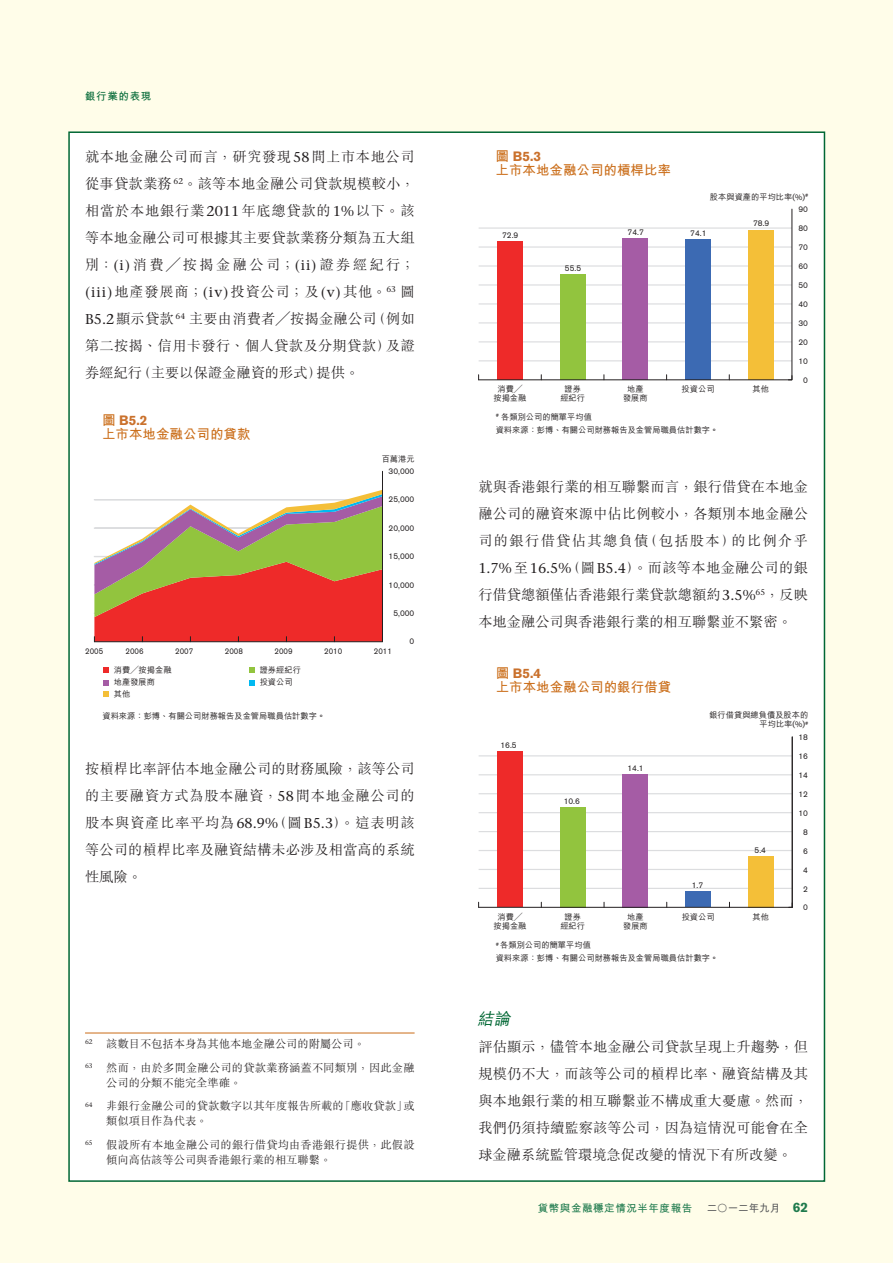
<style>
.page{position:relative;width:893px;height:1263px;background:#fff}
.page>*{position:absolute;margin:0;border:0;box-sizing:border-box;transform-origin:0 0}
.t1{font:italic 16.5px "M Hei HK Medium B5 pc H";color:#006734}
.t2{font:14.25px/27px "M Sung HK Light B5 pc H";letter-spacing:.005em;color:#231f20;text-align:justify}
.t3{font:13.5px "M Hei HK Bold B5 pc H";color:#ca6c17}
.t4{font:700 13.5px "Akzidenz Grotesk BQ";color:#ca712c}
.t5{font:11.25px/23.5px "M Sung HK Light B5 pc H";letter-spacing:.005em;color:#231f20}
.t6{font:10.5px "M Hei HK Bold B5 pc H";letter-spacing:.055em;color:#1e7a4d}
.t7{font:10.5px "M Hei HK Bold B5 pc H";color:#57585a}
.t8{font:10.5px "M Hei HK Bold B5 pc H";letter-spacing:.065em;color:#006734}
.t9{font:8.25px/9px "M Hei HK Medium B5 pc H";color:#231f20;text-align:center}
.t10{font:8.25px "Akzidenz Grotesk BQ";color:#231f20}
.t11{font:8.25px "Akzidenz Grotesk BQ";color:#231f20;scale:.94 1}
.s1{font-family:"Stone Serif Std";font-weight:500}
.s2{font-family:"M Hei HK Bold B5 pc H";font-weight:400;color:#ca6c17}
.s3{font-family:"Akzidenz Grotesk BQ"}
.s4{font-family:"Akzidenz Grotesk BQ";font-weight:700;font-size:13.5px;color:#1e7a4d}
</style>
<div class="page">
<div style="left:0;top:0;width:892px;height:1263px;background:#fffde9"></div>
<div style="left:69px;top:132px;width:755px;height:1049px;background:#fff"></div>
<svg style="left:892px;top:0;width:1px;height:1263px"></svg>
<svg style="left:104px;top:667px;width:5px;height:6px"></svg>
<svg style="left:104px;top:680px;width:5px;height:5px"></svg>
<svg style="left:104px;top:691px;width:5px;height:6px"></svg>
<svg style="left:249px;top:667px;width:6px;height:6px"></svg>
<svg style="left:249px;top:680px;width:6px;height:5px"></svg>
<svg style="left:94px;top:490px;width:289px;height:152px"></svg>
<svg style="left:478px;top:209px;width:314px;height:171px"></svg>
<hr style="left:479px;top:755px;width:313px;height:1px;background:#dcdddf">
<hr style="left:479px;top:774px;width:313px;height:1px;background:#dcdddf">
<hr style="left:479px;top:793px;width:313px;height:1px;background:#dcdddf">
<hr style="left:479px;top:812px;width:313px;height:1px;background:#dcdddf">
<hr style="left:479px;top:831px;width:313px;height:1px;background:#dcdddf">
<hr style="left:479px;top:850px;width:313px;height:1px;background:#dcdddf">
<hr style="left:479px;top:869px;width:313px;height:1px;background:#dcdddf">
<hr style="left:479px;top:888px;width:313px;height:1px;background:#dcdddf">
<div style="left:497px;top:751px;width:25px;height:156px;background:#ee2a29"></div>
<div style="left:560px;top:807px;width:25px;height:100px;background:#92c43e"></div>
<div style="left:623px;top:774px;width:25px;height:133px;background:#a55ca5"></div>
<div style="left:686px;top:891px;width:25px;height:16px;background:#3c6ab3"></div>
<div style="left:748px;top:856px;width:25px;height:51px;background:#f4bf38"></div>
<hr style="left:479px;top:907px;width:313px;height:1px;background:#231f20">
<svg style="left:788px;top:736px;width:5px;height:172px"></svg>
<hr style="left:85px;top:1033px;width:330px;height:1px;background:#ca6c17">
<p class="t8" style="left:85px;top:92px;width:68px">銀行業的表現</p>
<p class="t2" style="left:85px;top:145px;width:331px">就本地金融公司而言，研究發現<span class="s1">58</span>間上市本地公司從事貸款業務 <sup>62</sup>。該等本地金融公司貸款規模較小，相當於本地銀行業<span class="s1">2011</span>年底總貸款的<span class="s1">1%</span>以下。該等本地金融公司可根據其主要貸款業務分類為五大組別：<span class="s1">(i)</span>消費╱按揭金融公司；<span class="s1">(ii)</span>證券經紀行；<span class="s1">(iii)</span>地產發展商；<span class="s1">(iv)</span>投資公司；及<span class="s1">(v)</span>其他。<sup>63</sup> 圖<span class="s1">B5.2</span>顯示貸款 <sup>64</sup> 主要由消費者╱按揭金融公司（例如第二按揭、信用卡發行、個人貸款及分期貸款）及證券經紀行（主要以保證金融資的形式）提供。</p>
<p class="t4" style="left:102px;top:412px;width:47px"><span class="s2">圖</span> B5.2</p>
<p class="t3" style="left:102px;top:429px;width:150px">上市本地金融公司的貸款</p>
<p class="t9" style="left:382px;top:455px;width:35px">百萬港元</p>
<p class="t10" style="left:388px;top:466px;width:27px">30,000</p>
<p class="t10" style="left:388px;top:494px;width:27px">25,000</p>
<p class="t10" style="left:388px;top:523px;width:27px">20,000</p>
<p class="t10" style="left:388px;top:551px;width:27px">15,000</p>
<p class="t10" style="left:388px;top:580px;width:27px">10,000</p>
<p class="t10" style="left:393px;top:608px;width:23px">5,000</p>
<p class="t10" style="left:410px;top:637px;width:6px">0</p>
<p class="t11" style="left:85px;top:646px;width:21px">2005</p>
<p class="t11" style="left:126px;top:646px;width:21px">2006</p>
<p class="t11" style="left:175px;top:646px;width:21px">2007</p>
<p class="t11" style="left:225px;top:646px;width:21px">2008</p>
<p class="t11" style="left:274px;top:646px;width:21px">2009</p>
<p class="t11" style="left:324px;top:646px;width:21px">2010</p>
<p class="t11" style="left:374px;top:646px;width:21px">2011</p>
<p class="t9" style="left:114px;top:665px;width:59px;line-height:12px;text-align:left">消費／按揭金融地產發展商<br>其他</p>
<p class="t9" style="left:260px;top:665px;width:43px;line-height:12px;text-align:left">證券經紀行投資公司</p>
<p class="t9" style="left:102px;top:712px;width:224px">資料來源：彭博、有關公司財務報告及金管局職員估計數字。</p>
<p class="t2" style="left:85px;top:757px;width:331px">按槓桿比率評估本地金融公司的財務風險，該等公司的主要融資方式為股本融資，<span class="s1">58</span>間本地金融公司的股本與資產比率平均為<span class="s1">68.9%</span>（圖<span class="s1">B5.3</span>）。這表明該等公司的槓桿比率及融資結構未必涉及相當高的系統性風險。</p>
<p class="t5" style="left:85px;top:1034px;width:331px"><sup>62</sup> 該數目不包括本身為其他本地金融公司的附屬公司。<br><sup>63</sup> 然而，由於多間金融公司的貸款業務涵蓋不同類別，因此金融</p>
<p class="t5" style="left:85px;top:1072px;width:331px;text-indent:21px">公司的分類不能完全準確。<br><sup>64</sup> 非銀行金融公司的貸款數字以其年度報告所載的「應收貸款」或</p>
<p class="t5" style="left:85px;top:1111px;width:331px;text-indent:21px">類似項目作為代表。<br><sup>65</sup> 假設所有本地金融公司的銀行借貸均由香港銀行提供，此假設</p>
<p class="t5" style="left:106px;top:1149px;width:226px">傾向高估該等公司與香港銀行業的相互聯繫。</p>
<p class="t4" style="left:496px;top:148px;width:47px"><span class="s2">圖</span> B5.3</p>
<p class="t3" style="left:496px;top:165px;width:177px">上市本地金融公司的槓桿比率</p>
<p class="t9" style="left:710px;top:194px;width:100px">股本與資產的平均比率<span class="s3">(%)</span><sup>#</sup></p>
<p class="t10" style="left:502px;top:230px;width:18px">72.9</p>
<p class="t10" style="left:565px;top:264px;width:18px">55.5</p>
<p class="t10" style="left:627px;top:227px;width:18px">74.7</p>
<p class="t10" style="left:690px;top:229px;width:18px">74.1</p>
<p class="t10" style="left:753px;top:218px;width:18px">78.9</p>
<p class="t9" style="left:493px;top:386px;width:35px">消費／按揭金融</p>
<p class="t9" style="left:560px;top:386px;width:26px">證券經紀行</p>
<p class="t9" style="left:623px;top:386px;width:26px">地產發展商</p>
<p class="t9" style="left:682px;top:386px;width:35px">投資公司</p>
<p class="t9" style="left:753px;top:386px;width:18px">其他</p>
<p class="t9" style="left:496px;top:412px;width:224px;line-height:12.8px;text-align:left"><sup>#</sup> 各類別公司的簡單平均值<br>資料來源：彭博、有關公司財務報告及金管局職員估計數字。</p>
<p class="t10" style="left:798px;top:205px;width:11px">90</p>
<p class="t10" style="left:798px;top:224px;width:11px">80</p>
<p class="t10" style="left:798px;top:242px;width:11px">70</p>
<p class="t10" style="left:798px;top:261px;width:11px">60</p>
<p class="t10" style="left:798px;top:280px;width:11px">50</p>
<p class="t10" style="left:798px;top:299px;width:11px">40</p>
<p class="t10" style="left:798px;top:318px;width:11px">30</p>
<p class="t10" style="left:798px;top:337px;width:11px">20</p>
<p class="t10" style="left:798px;top:356px;width:11px">10</p>
<p class="t10" style="left:803px;top:375px;width:6px">0</p>
<p class="t2" style="left:478px;top:475px;width:331px">就與香港銀行業的相互聯繫而言，銀行借貸在本地金融公司的融資來源中佔比例較小，各類別本地金融公司的銀行借貸佔其總負債（包括股本）的比例介乎<span class="s1">1.7%</span>至<span class="s1">16.5%</span>（圖<span class="s1">B5.4</span>）。而該等本地金融公司的銀行借貸總額僅佔香港銀行業貸款總額約<span class="s1">3.5%</span><sup>65</sup>，反映本地金融公司與香港銀行業的相互聯繫並不緊密。</p>
<p class="t4" style="left:496px;top:666px;width:47px"><span class="s2">圖</span> B5.4</p>
<p class="t3" style="left:496px;top:682px;width:177px">上市本地金融公司的銀行借貸</p>
<p class="t10" style="left:500px;top:741px;width:18px">16.5</p>
<p class="t10" style="left:564px;top:796px;width:18px">10.6</p>
<p class="t10" style="left:627px;top:763px;width:18px">14.1</p>
<p class="t9" style="left:709px;top:710px;width:101px;line-height:9.9px;text-align:right">銀行借貸與總負債及股本的平均比率<span class="s3">(%)</span><sup>#</sup></p>
<p class="t10" style="left:798px;top:732px;width:11px">18</p>
<p class="t10" style="left:798px;top:751px;width:11px">16</p>
<p class="t10" style="left:798px;top:770px;width:11px">14</p>
<p class="t10" style="left:798px;top:789px;width:11px">12</p>
<p class="t10" style="left:798px;top:808px;width:11px">10</p>
<p class="t10" style="left:692px;top:880px;width:13px">1.7</p>
<p class="t10" style="left:754px;top:845px;width:13px">5.4</p>
<p class="t10" style="left:803px;top:827px;width:6px">8</p>
<p class="t10" style="left:803px;top:846px;width:6px">6</p>
<p class="t10" style="left:803px;top:865px;width:6px">4</p>
<p class="t10" style="left:803px;top:884px;width:6px">2</p>
<p class="t9" style="left:493px;top:913px;width:35px">消費／按揭金融</p>
<p class="t9" style="left:560px;top:913px;width:26px">證券經紀行</p>
<p class="t9" style="left:623px;top:913px;width:26px">地產發展商</p>
<p class="t9" style="left:682px;top:913px;width:35px">投資公司</p>
<p class="t9" style="left:753px;top:913px;width:18px">其他</p>
<p class="t9" style="left:496px;top:940px;width:224px;line-height:12.8px;text-align:left"><sup>#</sup> 各類別公司的簡單平均值<br>資料來源：彭博、有關公司財務報告及金管局職員估計數字。</p>
<p class="t10" style="left:803px;top:903px;width:6px">0</p>
<p class="t1" style="left:477px;top:1013px;width:37px">結論</p>
<p class="t2" style="left:478px;top:1035px;width:331px">評估顯示，儘管本地金融公司貸款呈現上升趨勢，但規模仍不大，而該等公司的槓桿比率、融資結構及其與本地銀行業的相互聯繫並不構成重大憂慮。然而，我們仍須持續監察該等公司，因為這情況可能會在全球金融系統監管環境急促改變的情況下有所改變。</p>
<p class="t6" style="left:538px;top:1204px;width:156px">貨幣與金融穩定情況半年度報告</p>
<p class="t7" style="left:707px;top:1204px;width:103px">二○一二年九月 <span class="s4">62</span></p>
</div>
